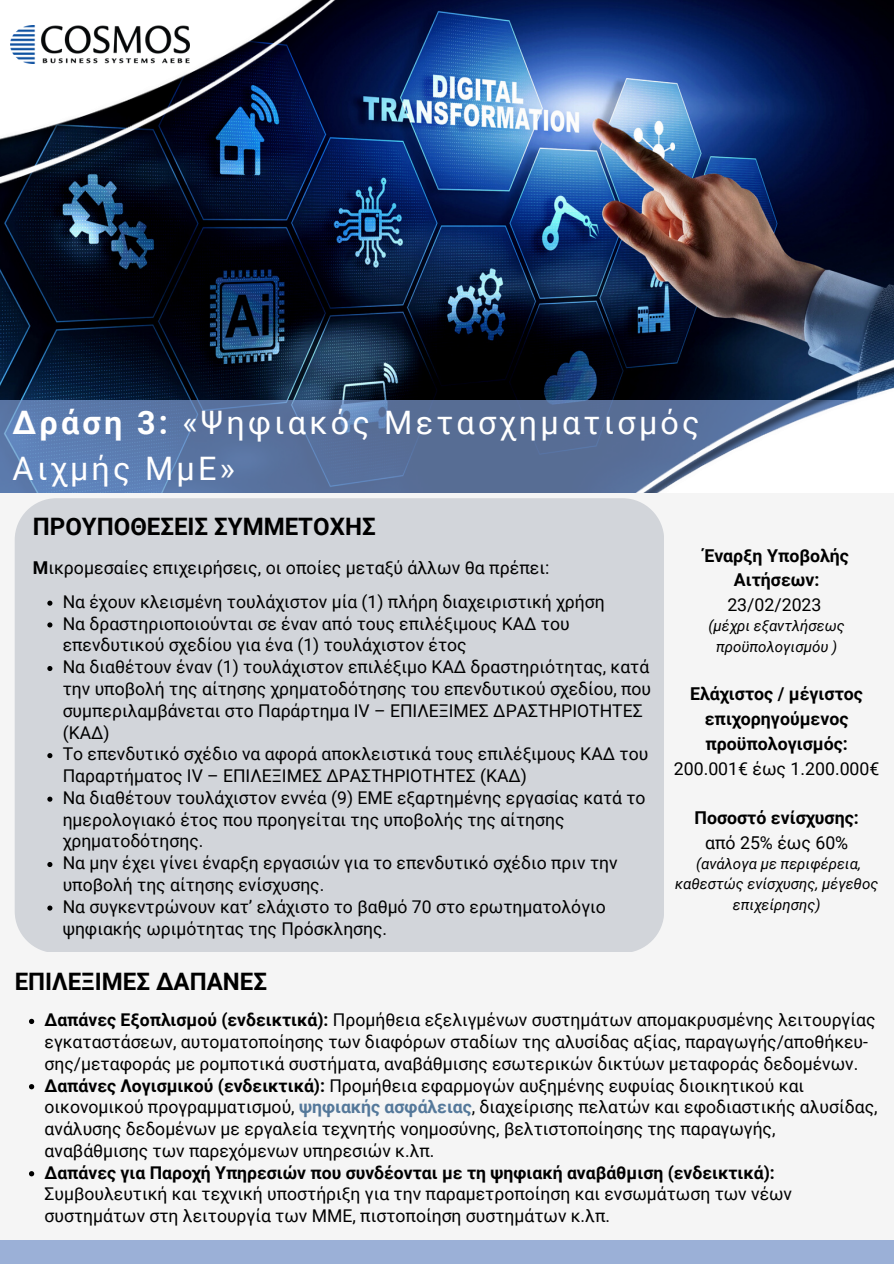
<style>
.page{position:relative;width:894px;height:1264px;background:#fff}
.page>*{position:absolute;margin:0;border:0;box-sizing:border-box;transform-origin:0 0}
.t1{font:32.4px/45px "Roboto";letter-spacing:.1em;color:#fff}
.t2{font:700 24px "Roboto";color:#000}
.t3{font:17.7px "Roboto";color:#000}
.t4{font:700 17.7px/24.8px "Roboto";color:#000;text-align:center}
.t5{font:17.55px/21.8px "Roboto";color:#000}
.t6{font:700 17.55px "Roboto";color:#000}
.t7{font:italic 15px/20.2px "Roboto";color:#000;text-align:center}
.s1{font-weight:700}
.s2{font-weight:700;color:#54789a}
</style>
<div class="page">
<div style="left:0;top:0;width:893px;height:1263px;background:#f5f5f5"></div>
<img style="left:0;top:0;width:893px;height:493px">
<div style="left:0;top:1240px;width:893px;height:23px;background:#9bb0d7"></div>
<img style="left:10px;top:25px;width:179px;height:38px">
<div style="left:15px;top:498px;width:648px;height:454px;background:#d2d5da;border-radius:42px"></div>
<svg style="left:47px;top:600px;width:5px;height:5px"></svg>
<svg style="left:47px;top:622px;width:5px;height:5px"></svg>
<svg style="left:47px;top:666px;width:5px;height:5px"></svg>
<svg style="left:47px;top:753px;width:5px;height:5px"></svg>
<svg style="left:47px;top:796px;width:5px;height:5px"></svg>
<svg style="left:47px;top:862px;width:5px;height:5px"></svg>
<svg style="left:47px;top:905px;width:5px;height:5px"></svg>
<svg style="left:29px;top:1018px;width:5px;height:6px"></svg>
<svg style="left:29px;top:1084px;width:5px;height:5px"></svg>
<svg style="left:29px;top:1171px;width:5px;height:5px"></svg>
<h1 class="t1" style="left:13px;top:401px;width:688px"><span class="s1">Δράση 3:</span> «Ψηφιακός Μετασχηματισμός<br>Αιχμής ΜμΕ»</h1>
<h2 class="t2" style="left:33px;top:513px;width:344px">ΠΡΟΥΠΟΘΕΣΕΙΣ ΣΥΜΜΕΤΟΧΗΣ</h2>
<p class="t3" style="left:33px;top:557px;width:518px"><span class="s1">Μ</span>ικρομεσαίες επιχειρήσεις, οι οποίες μεταξύ άλλων θα πρέπει:</p>
<p class="t5" style="left:63px;top:591px;width:590px">Να έχουν κλεισμένη τουλάχιστον μία (1) πλήρη διαχειριστική χρήση<br>Να δραστηριοποιούνται σε έναν από τους επιλέξιμους ΚΑΔ του επενδυτικού σχεδίου για ένα (1) τουλάχιστον έτος<br>Να διαθέτουν έναν (1) τουλάχιστον επιλέξιμο ΚΑΔ δραστηριότητας, κατά την υποβολή της αίτησης χρηματοδότησης του επενδυτικού σχεδίου, που συμπεριλαμβάνεται στο Παράρτημα IV – EΠΙΛΕΞΙΜΕΣ ΔΡΑΣΤΗΡΙΟΤΗΤΕΣ (ΚΑΔ)<br>Το επενδυτικό σχέδιο να αφορά αποκλειστικά τους επιλέξιμους ΚΑΔ του Παραρτήματος IV – EΠΙΛΕΞΙΜΕΣ ΔΡΑΣΤΗΡΙΟΤΗΤΕΣ (ΚΑΔ)<br>Να διαθέτουν τουλάχιστον εννέα (9) ΕΜΕ εξαρτημένης εργασίας κατά το ημερολογιακό έτος που προηγείται της υποβολής της αίτησης χρηματοδότησης.<br>Να μην έχει γίνει έναρξη εργασιών για το επενδυτικό σχέδιο πριν την υποβολή της αίτησης ενίσχυσης.<br>Να συγκεντρώνουν κατ’ ελάχιστο το βαθμό 70 στο ερωτηματολόγιο ψηφιακής ωριμότητας της Πρόσκλησης.</p>
<h2 class="t2" style="left:15px;top:967px;width:254px">EΠΙΛΕΞΙΜΕΣ ΔΑΠΑΝΕΣ</h2>
<p class="t4" style="left:704px;top:543px;width:146px">Έναρξη Υποβολής<br>Αιτήσεων:</p>
<p class="t3" style="left:727px;top:594px;width:96px">23/02/2023</p>
<p class="t7" style="left:708px;top:616px;width:138px">(μέχρι εξαντλήσεως προϋπολογισμόυ )</p>
<p class="t4" style="left:690px;top:681px;width:174px">Ελάχιστος / μέγιστος επιχορηγούμενος προϋπολογισμός:</p>
<p class="t3" style="left:673px;top:758px;width:207px">200.001€ έως 1.200.000€</p>
<p class="t4" style="left:694px;top:805px;width:166px">Ποσοστό ενίσχυσης:</p>
<p class="t3" style="left:704px;top:832px;width:145px">από 25% έως 60%</p>
<p class="t7" style="left:674px;top:853px;width:205px">(ανάλογα με περιφέρεια, καθεστώς ενίσχυσης, μέγεθος επιχείρησης)</p>
<p class="t5" style="left:45px;top:1009px;width:834px"><span class="s1">Δαπάνες Εξοπλισμού (ενδεικτικά):</span> Προμήθεια εξελιγμένων συστημάτων απομακρυσμένης λειτουργίας εγκαταστάσεων, αυτοματοποίησης των διαφόρων σταδίων της αλυσίδας αξίας, παραγωγής/αποθήκευ&shy;σης/μεταφοράς με ρομποτικά συστήματα, αναβάθμισης εσωτερικών δικτύων μεταφοράς δεδομένων.<br><span class="s1">Δαπάνες Λογισμικού (ενδεικτικά):</span> Προμήθεια εφαρμογών αυξημένης ευφυίας διοικητικού και οικονομικού προγραμματισμού, <span class="s2">ψηφιακής ασφάλειας</span>, διαχείρισης πελατών και εφοδιαστικής αλυσίδας, ανάλυσης δεδομένων με εργαλεία τεχνητής νοημοσύνης, βελτιστοποίησης της παραγωγής, αναβάθμισης των παρεχόμενων υπηρεσιών κ.λπ.</p>
<p class="t6" style="left:45px;top:1162px;width:731px">Δαπάνες για Παροχή Υπηρεσιών που συνδέονται με τη ψηφιακή αναβάθμιση (ενδεικτικά):</p>
<p class="t5" style="left:45px;top:1183px;width:748px">Συμβουλευτική και τεχνική υποστήριξη για την παραμετροποίηση και ενσωμάτωση των νέων συστημάτων στη λειτουργία των ΜΜΕ, πιστοποίηση συστημάτων κ.λπ.</p>
</div>
